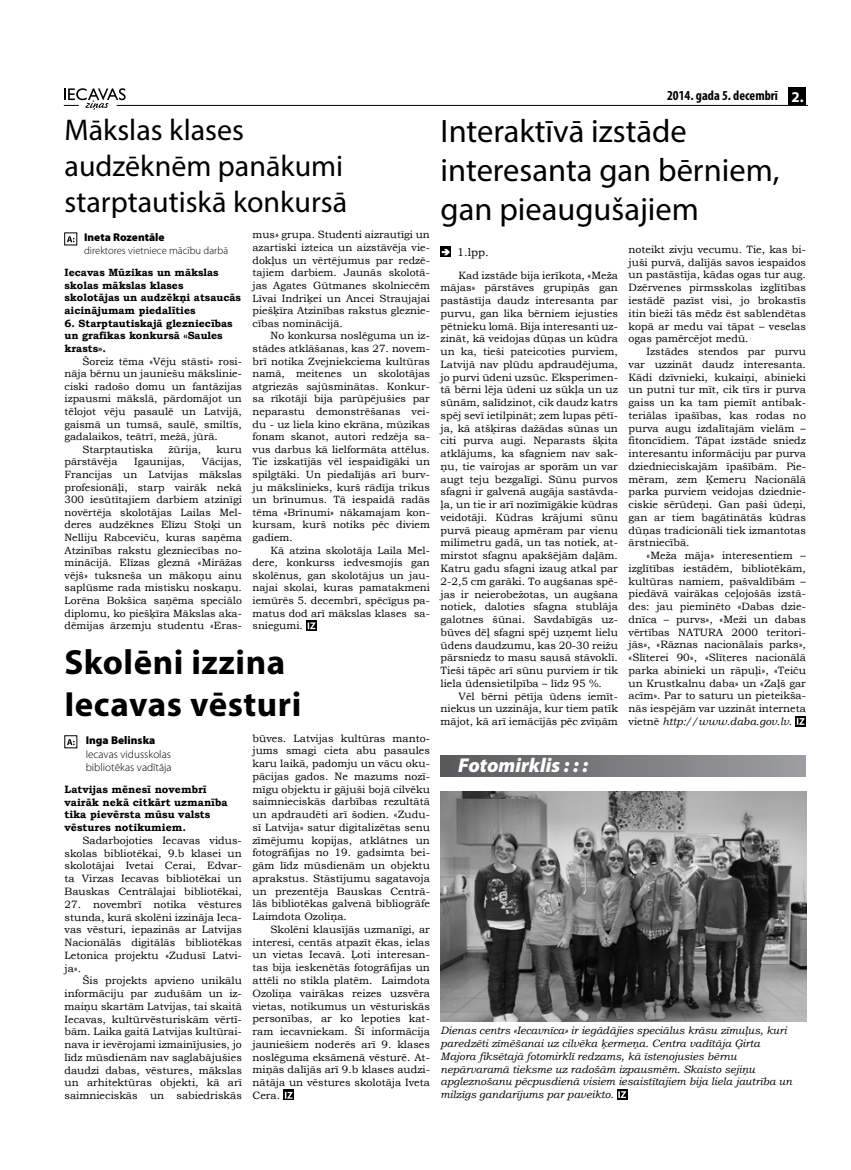
<style>
.page{position:relative;width:851px;height:1170px;background:#fff}
.page>*{position:absolute;margin:0;border:0;box-sizing:border-box;transform-origin:0 0}
.t1{font:700 35px/42px "Myriad Pro";letter-spacing:.015em;color:#000}
.t2{font:32.5px/39px "Myriad Pro";color:#000}
.t3{font:30px/36px "Myriad Pro";color:#000}
.t4{font:italic 900 20px "Myriad Pro";color:#fff}
.t5{font:700 condensed 13.75px "Myriad Pro";color:#000}
.t6{font:300 11.25px/13.5px "Myriad Pro";color:#000}
.t7{font:900 11.25px "Myriad Pro";color:#000}
.t8{font:11.25px "Bookman Old Style";color:#000}
.t9{font:10.62px/12.8px "Bookman Old Style";color:#000;text-align:justify}
.t10{font:italic 10.62px/12.8px "Bookman Old Style";color:#000}
.t11{font:700 10.62px/12.8px "Bookman Old Style";color:#000}
.t12{font:300 10.62px "Myriad Pro";color:#000}
.t13{font:10.5px/12.6px "Bookman Old Style";color:#000;text-align:justify}
.t14{font:700 10.5px/12.6px "Bookman Old Style";color:#000}
.s1{font-stretch:normal;font-size:15px;color:#fff}
.s2{font-style:italic}
</style>
<div class="page">
<hr style="left:117px;top:105px;width:689px;height:1px;background:#000">
<svg style="left:64px;top:88px;width:62px;height:22px"></svg>
<div style="left:788px;top:87px;width:18px;height:18px;background:#000"></div>
<svg style="left:67px;top:236px;width:7px;height:6px"></svg>
<div style="left:64px;top:233px;width:13px;height:12px;border:1px solid #000"></div>
<div style="left:440px;top:246px;width:11px;height:11px;background:#000"></div>
<svg style="left:441px;top:249px;width:9px;height:6px"></svg>
<div style="left:440px;top:755px;width:365px;height:21px;background:linear-gradient(to right,#595a5c,#9c9fa2)"></div>
<svg style="left:67px;top:739px;width:8px;height:6px"></svg>
<svg style="left:283px;top:1089px;width:11px;height:11px"></svg>
<svg style="left:285px;top:1091px;width:7px;height:7px"></svg>
<svg style="left:306px;top:620px;width:11px;height:10px"></svg>
<svg style="left:307px;top:622px;width:8px;height:7px"></svg>
<svg style="left:795px;top:716px;width:10px;height:10px"></svg>
<svg style="left:796px;top:718px;width:8px;height:6px"></svg>
<svg style="left:617px;top:1089px;width:10px;height:10px"></svg>
<svg style="left:618px;top:1091px;width:8px;height:6px"></svg>
<img style="left:440px;top:791px;width:366px;height:229px">
<p class="t5" style="left:667px;top:87px;width:138px">2014. gada 5. decembrī <span class="s1">2.</span></p>
<h3 class="t3" style="left:64px;top:111px;width:284px">Mākslas klases audzēknēm panākumi starptautiskā konkursā</h3>
<h2 class="t2" style="left:440px;top:111px;width:340px">Interaktīvā izstāde interesanta gan bērniem, gan pieaugušajiem</h2>
<p class="t13" style="left:252px;top:228px;width:179px">mus» grupa. Studenti aizrautīgi un azartiski izteica un aizstāvēja vie&shy;dokļus un vērtējumus par redzē&shy;tajiem darbiem. Jaunās skolotā&shy;jas Agates Gūtmanes skolniecēm Līvai Indriķei un Ancei Straujajai piešķīra Atzinības rakstus gleznie&shy;cības nominācijā.</p>
<p class="t13" style="left:252px;top:329px;width:179px;text-indent:18px">No konkursa noslēguma un iz&shy;stādes atklāšanas, kas 27. novem&shy;brī notika Zvejniekciema kultūras namā, meitenes un skolotājas atgriezās sajūsminātas. Konkur&shy;sa rīkotāji bija parūpējušies par neparastu demonstrēšanas vei&shy;du - uz liela kino ekrāna, mūzikas fonam skanot, autori redzēja sa&shy;vus darbus kā lielformāta attēlus.<br>Tie izskatījās vēl iespaidīgāki un spilgtāki. Un piedalījās arī burv&shy;ju mākslinieks, kurš rādīja trikus un brīnumus. Tā iespaidā radās tēma «Brīnumi» nākamajam kon&shy;kursam, kurš notiks pēc diviem gadiem.</p>
<p class="t13" style="left:252px;top:543px;width:179px;text-indent:18px">Kā atzina skolotāja Laila Mel&shy;dere, konkurss iedvesmojis gan skolēnus, gan skolotājus un jau&shy;najai skolai, kuras pamatakmeni iemūrēs 5. decembrī, spēcīgus pa&shy;matus dod arī mākslas klases sa&shy;sniegumi.</p>
<p class="t7" style="left:84px;top:231px;width:82px">Ineta Rozentāle</p>
<p class="t12" style="left:84px;top:245px;width:145px">direktores vietniece mācību darbā</p>
<p class="t8" style="left:457px;top:245px;width:33px">1.lpp.</p>
<p class="t14" style="left:64px;top:266px;width:178px">Iecavas Mūzikas un mākslas skolas mākslas klases skolotājas un audzēkņi atsaucās aicinājumam piedalīties</p>
<p class="t14" style="left:64px;top:317px;width:169px">6. Starptautiskajā glezniecības un grafikas konkursā «Saules krasts».</p>
<p class="t13" style="left:82px;top:354px;width:161px">Šoreiz tēma «Vēju stāsti» rosi-</p>
<p class="t13" style="left:64px;top:367px;width:179px">nāja bērnu un jauniešu mākslinie-</p>
<p class="t13" style="left:64px;top:380px;width:179px">ciski radošo domu un fantāzijas</p>
<p class="t13" style="left:64px;top:392px;width:179px">izpausmi mākslā, pārdomājot un</p>
<p class="t13" style="left:64px;top:405px;width:179px">tēlojot vēju pasaulē un Latvijā,</p>
<p class="t13" style="left:64px;top:417px;width:179px">gaismā un tumsā, saulē, smiltīs,</p>
<p class="t13" style="left:64px;top:430px;width:155px">gadalaikos, teātrī, mežā, jūrā.</p>
<p class="t13" style="left:82px;top:443px;width:72px">Starptautiska</p>
<p class="t13" style="left:168px;top:443px;width:34px">žūrija,</p>
<p class="t13" style="left:216px;top:443px;width:27px">kuru</p>
<p class="t13" style="left:64px;top:455px;width:55px">pārstāvēja</p>
<p class="t13" style="left:134px;top:455px;width:52px">Igaunijas,</p>
<p class="t9" style="left:440px;top:268px;width:179px;text-indent:18px">Kad izstāde bija ierīkota, «Meža mājas» pārstāves grupiņās gan pastāstīja daudz interesanta par purvu, gan lika bērniem iejusties pētnieku lomā. Bija interesanti uz&shy;zināt, kā veidojas dūņas un kūdra un ka, tieši pateicoties purviem, Latvijā nav plūdu apdraudējuma, jo purvi ūdeni uzsūc. Eksperimen&shy;tā bērni lēja ūdeni uz sūkļa un uz sūnām, salīdzinot, cik daudz katrs spēj sevī ietilpināt; zem lupas pētī&shy;ja, kā atšķiras dažādas sūnas un citi purva augi. Neparasts šķita atklājums, ka sfagniem nav sak&shy;ņu, tie vairojas ar sporām un var augt teju bezgalīgi. Sūnu purvos sfagni ir galvenā augāja sastāvda&shy;ļa, un tie ir arī nozīmīgākie kūdras veidotāji. Kūdras krājumi sūnu purvā pieaug apmēram par vienu milimetru gadā, un tas notiek, at&shy;mirstot sfagnu apakšējām daļām.<br>Katru gadu sfagni izaug atkal par 2-2,5 cm garāki. To augšanas spē&shy;jas ir neierobežotas, un augšana notiek, daloties sfagna stublāja galotnes šūnai. Savdabīgās uz&shy;būves dēļ sfagni spēj uzņemt lielu ūdens daudzumu, kas 20-30 reižu pārsniedz to masu sausā stāvoklī.<br>Tieši tāpēc arī sūnu purviem ir tik liela ūdensietilpība – līdz 95 %.</p>
<p class="t9" style="left:440px;top:689px;width:179px;text-indent:18px">Vēl bērni pētīja ūdens iemīt&shy;niekus un uzzināja, kur tiem patīk mājot, kā arī iemācījās pēc zvīņām</p>
<p class="t13" style="left:64px;top:455px;width:179px;text-indent:137px">Vācijas, Francijas un Latvijas mākslas profesionāļi, starp vairāk nekā 300 iesūtītajiem darbiem atzinīgi novērtēja skolotājas Lailas Mel&shy;deres audzēknes Elīzu Stoķi un Nelliju Rabceviču, kuras saņēma Atzinības rakstu glezniecības no&shy;minācijā. Elīzas gleznā «Mirāžas vējš» tuksneša un mākoņu ainu saplūsme rada mistisku noskaņu.<br>Lorēna Bokšica saņēma speciālo diplomu, ko piešķīra Mākslas aka&shy;dēmijas ārzemju studentu «Eras-</p>
<h1 class="t1" style="left:64px;top:639px;width:238px">Skolēni izzina<br>Iecavas vēsturi</h1>
<p class="t9" style="left:628px;top:243px;width:179px">noteikt zivju vecumu. Tie, kas bi&shy;juši purvā, dalījās savos iespaidos un pastāstīja, kādas ogas tur aug.<br>Dzērvenes pirmsskolas izglītības iestādē pazīst visi, jo brokastīs itin bieži tās mēdz ēst sablendētas kopā ar medu vai tāpat – veselas ogas pamērcējot medū.</p>
<p class="t9" style="left:628px;top:345px;width:179px;text-indent:18px">Izstādes stendos par purvu var uzzināt daudz interesanta.<br>Kādi dzīvnieki, kukaiņi, abinieki un putni tur mīt, cik tīrs ir purva gaiss un ka tam piemīt antibak&shy;teriālas īpašības, kas rodas no purva augu izdalītajām vielām – fitoncīdiem. Tāpat izstāde sniedz interesantu informāciju par purva dziednieciskajām īpašībām. Pie&shy;mēram, zem Ķemeru Nacionālā parka purviem veidojas dziednie&shy;ciskie sērūdeņi. Gan paši ūdeņi, gan ar tiem bagātinātās kūdras dūņas tradicionāli tiek izmantotas ārstniecībā.</p>
<p class="t9" style="left:628px;top:549px;width:179px;text-indent:18px">«Meža māja» interesentiem – izglītības iestādēm, bibliotēkām, kultūras namiem, pašvaldībām – piedāvā vairākas ceļojošās izstā&shy;des: jau pieminēto «Dabas dzie&shy;dnīca – purvs», «Meži un dabas vērtības NATURA 2000 teritori&shy;jās», «Rāznas nacionālais parks», «Slīterei 90», «Slīteres nacionālā parka abinieki un rāpuļi», «Teiču un Krustkalnu daba» un «Zaļš gar acīm». Par to saturu un pieteikša&shy;nās iespējām var uzzināt interneta vietnē <span class="s2">http://www.daba.gov.lv</span>.</p>
<p class="t7" style="left:86px;top:734px;width:71px">Inga Belinska</p>
<p class="t6" style="left:86px;top:747px;width:87px">Iecavas vidusskolas bibliotēkas vadītāja</p>
<p class="t11" style="left:64px;top:782px;width:164px">Latvijas mēnesī novembrī vairāk nekā citkārt uzmanība tika pievērsta mūsu valsts vēstures notikumiem.</p>
<p class="t9" style="left:64px;top:834px;width:179px;text-indent:18px">Sadarbojoties Iecavas vidus&shy;skolas bibliotēkai, 9.b klasei un skolotājai Ivetai Cerai, Edvar&shy;ta Virzas Iecavas bibliotēkai un Bauskas Centrālajai bibliotēkai,</p>
<p class="t9" style="left:64px;top:897px;width:179px">27. novembrī notika vēstures stunda, kurā skolēni izzināja Ieca&shy;vas vēsturi, iepazinās ar Latvijas Nacionālās digitālās bibliotēkas Letonica projektu «Zudusī Latvi&shy;ja».</p>
<p class="t9" style="left:64px;top:974px;width:179px;text-indent:18px">Šis projekts apvieno unikālu informāciju par zudušām un iz&shy;maiņu skartām Latvijas, tai skaitā Iecavas, kultūrvēsturiskām vērtī&shy;bām. Laika gaitā Latvijas kultūrai&shy;nava ir ievērojami izmainījusies, jo līdz mūsdienām nav saglabājušies daudzi dabas, vēstures, mākslas un arhitektūras objekti, kā arī saimnieciskās un sabiedriskās</p>
<p class="t9" style="left:252px;top:731px;width:179px">būves. Latvijas kultūras manto&shy;jums smagi cieta abu pasaules karu laikā, padomju un vācu oku&shy;pācijas gados. Ne mazums nozī&shy;mīgu objektu ir gājuši bojā cilvēku saimnieciskās darbības rezultātā un apdraudēti arī šodien. «Zudu&shy;sī Latvija» satur digitalizētas senu zīmējumu kopijas, atklātnes un fotogrāfijas no 19. gadsimta bei&shy;gām līdz mūsdienām un objektu aprakstus. Stāstījumu sagatavoja un prezentēja Bauskas Centrā&shy;lās bibliotēkas galvenā bibliogrāfe Laimdota Ozoliņa.</p>
<p class="t9" style="left:252px;top:922px;width:179px;text-indent:18px">Skolēni klausījās uzmanīgi, ar interesi, centās atpazīt ēkas, ielas un vietas Iecavā. Ļoti interesan&shy;tas bija ieskenētās fotogrāfijas un attēli no stikla platēm. Laimdota Ozoliņa vairākas reizes uzsvēra vietas, notikumus un vēsturiskās personības, ar ko lepoties kat&shy;ram iecavniekam. Šī informācija jauniešiem noderēs arī 9. klases noslēguma eksāmenā vēsturē. At&shy;miņās dalījās arī 9.b klases audzi&shy;nātāja un vēstures skolotāja Iveta Cera.</p>
<h3 class="t4" style="left:458px;top:754px;width:131px">Fotomirklis : : :</h3>
<p class="t10" style="left:440px;top:1024px;width:353px">Dienas centrs «Iecavnīca» ir iegādājies speciālus krāsu zīmuļus, kuri paredzēti zīmēšanai uz cilvēka ķermeņa. Centra vadītāja Ģirta Majora fiksētajā fotomirklī redzams, kā īstenojusies bērnu nepārvaramā tieksme uz radošām izpausmēm. Skaisto sejiņu apgleznošanu pēcpusdienā visiem iesaistītajiem bija liela jautrība un milzīgs gandarījums par paveikto.</p>
</div>
